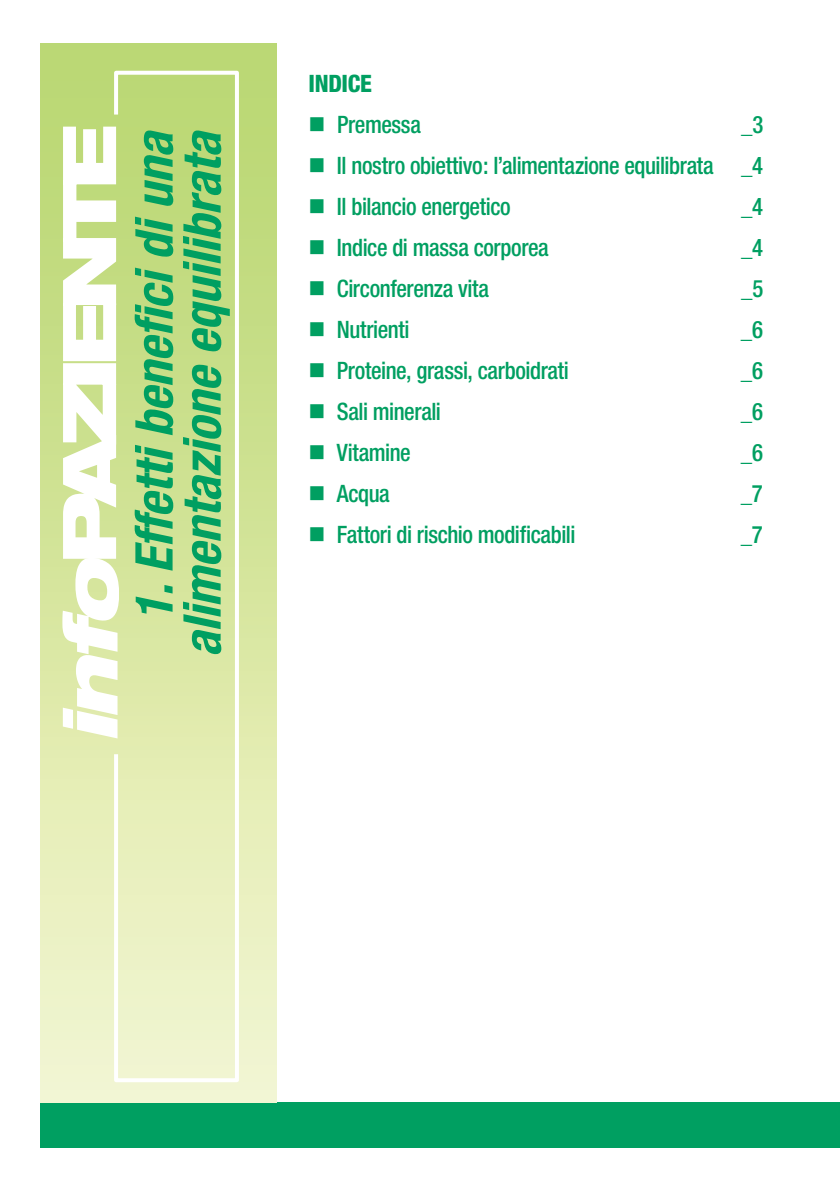
<style>
.page{position:relative;width:840px;height:1191px;background:#fff}
.page>*{position:absolute;margin:0;border:0;box-sizing:border-box;transform-origin:0 0}
.t1{font:italic 700 condensed 52px/48px "Helvetica Neue";color:#009f61;text-align:right}
.t2{font:500 condensed 24px/41px "Helvetica Neue";letter-spacing:-.02em;color:#009f61;text-align:justify;scale:.95 1}
.t3{font:800 condensed 24px "Helvetica Neue";letter-spacing:-.015em;color:#009f61}
</style>
<div class="page">
<div style="left:40px;top:1102px;width:799px;height:45px;background:#009f61"></div>
<div style="left:40px;top:43px;width:236px;height:1059px;background:linear-gradient(to bottom,#b6d56b,#f5f6d3)"></div>
<svg style="left:112px;top:69px;width:129px;height:1015px;background:#d7e7a4"></svg>
<svg style="left:62px;top:127px;width:56px;height:611px"></svg>
<h1 class="t1" style="left:129px;top:657px;width:528px;rotate:-90deg">1. Effetti benefici di una alimentazione equilibrata</h1>
<p class="t3" style="left:308px;top:68px;width:65px">INDICE</p>
<p class="t2" style="left:337px;top:103px;width:90px">Premessa</p>
<p class="t2" style="left:337px;top:103px;width:450px;text-indent:404px">_3<br>Il nostro obiettivo: l’alimentazione equilibrata _4<br>Il bilancio energetico</p>
<p class="t2" style="left:740px;top:186px;width:25px">_4</p>
<p class="t2" style="left:337px;top:227px;width:224px">Indice di massa corporea</p>
<p class="t2" style="left:740px;top:227px;width:25px">_4</p>
<p class="t2" style="left:337px;top:268px;width:162px">Circonferenza vita</p>
<p class="t2" style="left:740px;top:268px;width:25px">_5</p>
<p class="t2" style="left:337px;top:309px;width:78px">Nutrienti</p>
<p class="t2" style="left:740px;top:309px;width:25px">_6</p>
<p class="t2" style="left:336px;top:350px;width:245px">Proteine, grassi, carboidrati</p>
<p class="t2" style="left:740px;top:350px;width:25px">_6</p>
<p class="t2" style="left:336px;top:391px;width:111px">Sali minerali</p>
<p class="t2" style="left:740px;top:391px;width:25px">_6</p>
<p class="t2" style="left:336px;top:432px;width:79px">Vitamine</p>
<p class="t2" style="left:740px;top:432px;width:25px">_6</p>
<p class="t2" style="left:336px;top:473px;width:57px">Acqua</p>
<p class="t2" style="left:740px;top:473px;width:24px">_7</p>
<p class="t2" style="left:336px;top:514px;width:252px">Fattori di rischio modificabili</p>
<p class="t2" style="left:740px;top:514px;width:24px">_7</p>
</div>
